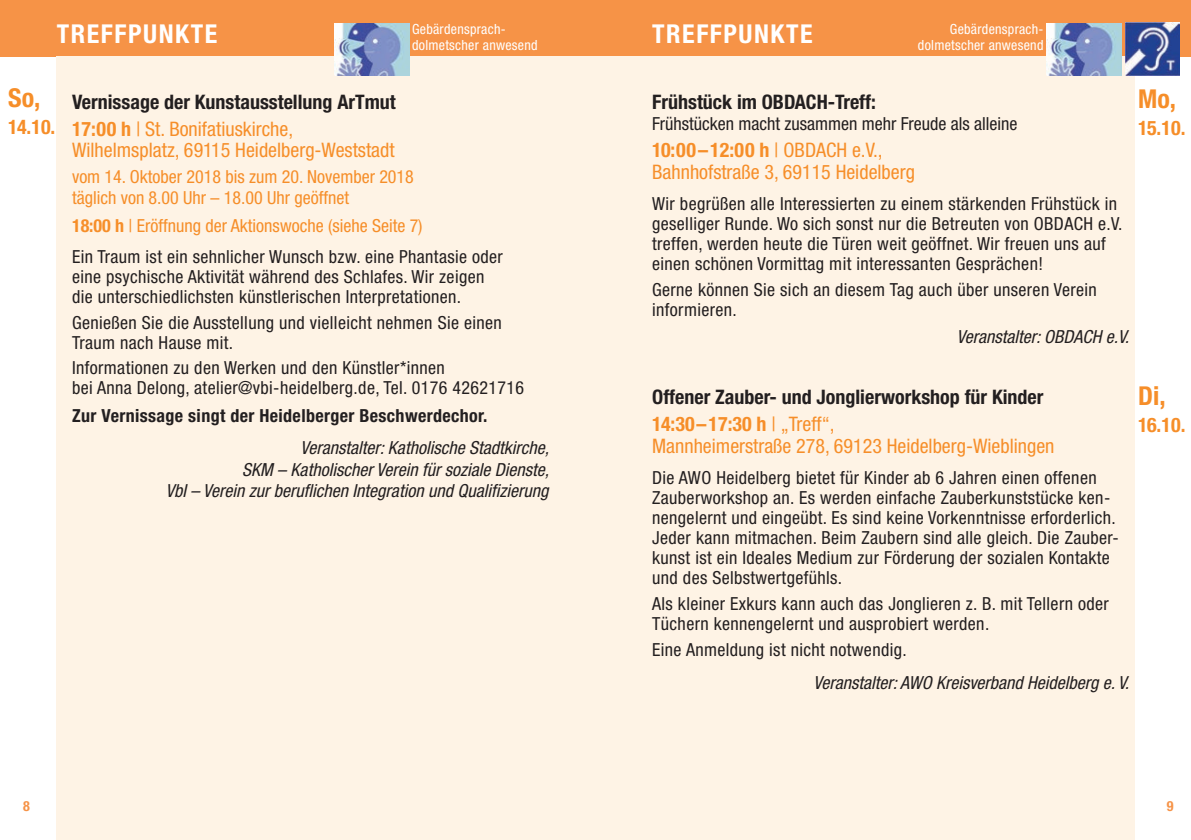
<style>
.page{position:relative;width:1191px;height:840px;background:#fff}
.page>*{position:absolute;margin:0;border:0;box-sizing:border-box;transform-origin:0 0}
.t1{font:700 condensed 26px "Helvetica Neue";letter-spacing:.06em;color:#fff}
.t2{font:700 condensed 26px "Helvetica Neue";color:#f68e29}
.t3{font:700 condensed 20px/27.2px "Helvetica Neue";color:#231f20}
.t4{font:condensed 20px/21.4px "Helvetica Neue";color:#f68e29}
.t5{font:700 condensed 20px "Helvetica Neue";letter-spacing:-.02em;color:#f68e29}
.t6{font:condensed 18px/20px "Helvetica Neue";letter-spacing:.02em;color:#231f20}
.t7{font:italic condensed 18px/21.4px "Helvetica Neue";color:#231f20;text-align:right}
.t8{font:condensed 18px/21.4px "Helvetica Neue";color:#f68e29}
.t9{font:700 condensed 18px "Helvetica Neue";letter-spacing:.02em;color:#231f20}
.t10{font:condensed 18px "Helvetica Neue";color:#231f20}
.t11{font:condensed 14px/16px "Helvetica Neue";letter-spacing:.02em;color:#fff}
.t12{font:700 condensed 14px "Helvetica Neue";color:#f69347}
.s1{color:#f68e29}
.s2{font-weight:400;color:#f68e29}
.s3{font-weight:700;color:#f68e29}
.s4{font-weight:700}
</style>
<div class="page">
<div style="left:0;top:0;width:607px;height:57px;background:#f69347"></div>
<div style="left:57px;top:57px;width:550px;height:782px;background:#fef3e5"></div>
<img style="left:334px;top:23px;width:75px;height:53px">
<div style="left:584px;top:0;width:607px;height:57px;background:#f69347"></div>
<div style="left:584px;top:57px;width:550px;height:782px;background:#fef3e5"></div>
<img style="left:1125px;top:22px;width:54px;height:53px">
<img style="left:1047px;top:23px;width:74px;height:53px">
<h1 class="t1" style="left:57px;top:18px;width:162px">TREFFPUNKTE</h1>
<p class="t11" style="left:412px;top:21px;width:127px">Gebärdensprach&shy;dolmetscher anwesend</p>
<h1 class="t1" style="left:652px;top:18px;width:162px">TREFFPUNKTE</h1>
<p class="t11" style="left:918px;top:21px;width:127px;text-align:right">Gebärdensprach&shy;dolmetscher anwesend</p>
<h1 class="t2" style="left:8px;top:82px;width:34px">So,</h1>
<p class="t5" style="left:8px;top:115px;width:49px">14.10.</p>
<p class="t3" style="left:72px;top:88px;width:325px">Vernissage der Kunstausstellung ArTmut<br><span class="s1">17:00 h</span> <span class="s2">| St. Bonifatiuskirche,</span></p>
<p class="t4" style="left:72px;top:139px;width:324px">Wilhelmsplatz, 69115 Heidelberg-Weststadt</p>
<p class="t8" style="left:72px;top:166px;width:343px">vom 14. Oktober 2018 bis zum 20. November 2018 täglich von 8.00 Uhr – 18.00 Uhr geöffnet</p>
<p class="t6" style="left:72px;top:209px;width:432px;line-height:31.4px"><span class="s3">18:00 h</span> <span class="s1">| Eröffnung der Aktionswoche (siehe Seite 7)<br></span>Ein Traum ist ein sehnlicher Wunsch bzw. eine Phantasie oder</p>
<p class="t6" style="left:72px;top:266px;width:414px">eine psychische Aktivität während des Schlafes. Wir zeigen die unterschiedlichsten künstlerischen Interpretationen.</p>
<p class="t6" style="left:72px;top:312px;width:431px">Genießen Sie die Ausstellung und vielleicht nehmen Sie einen<br>Traum nach Hause mit.</p>
<p class="t6" style="left:72px;top:358px;width:454px">Informationen zu den Werken und den Künstler*innen<br>bei Anna Delong, atelier@vbi-heidelberg.de, Tel. 0176 42621716</p>
<p class="t9" style="left:72px;top:404px;width:417px">Zur Vernissage singt der Heidelberger Beschwerdechor.</p>
<p class="t7" style="left:166px;top:437px;width:385px">Veranstalter: Katholische Stadtkirche,<br>SKM – Katholischer Verein für soziale Dienste,<br>VbI – Verein zur beruflichen Integration und Qualifizierung</p>
<p class="t3" style="left:652px;top:88px;width:225px">Frühstück im OBDACH-Treff:</p>
<p class="t10" style="left:652px;top:113px;width:367px">Frühstücken macht zusammen mehr Freude als alleine</p>
<p class="t4" style="left:652px;top:139px;width:264px"><span class="s4">10:00–12:00 h</span> | OBDACH e.V.,<br>Bahnhofstraße 3, 69115 Heidelberg</p>
<p class="t6" style="left:652px;top:193px;width:472px">Wir begrüßen alle Interessierten zu einem stärkenden Frühstück in geselliger Runde. Wo sich sonst nur die Betreuten von OBDACH e.V. treffen, werden heute die Türen weit geöffnet. Wir freuen uns auf einen schönen Vormittag mit interessanten Gesprächen!</p>
<p class="t6" style="left:652px;top:279px;width:446px">Gerne können Sie sich an diesem Tag auch über unseren Verein informieren.</p>
<p class="t7" style="left:957px;top:325px;width:174px">Veranstalter: OBDACH e.V.</p>
<h1 class="t2" style="left:1138px;top:83px;width:39px">Mo,</h1>
<p class="t5" style="left:1138px;top:116px;width:49px">15.10.</p>
<p class="t3" style="left:652px;top:383px;width:393px">Offener Zauber- und Jonglierworkshop für Kinder<br><span class="s1">14:30–17:30 h</span> <span class="s2">| „Treff“,</span></p>
<p class="t4" style="left:652px;top:434px;width:404px">Mannheimerstraße 278, 69123 Heidelberg-Wieblingen</p>
<p class="t6" style="left:652px;top:467px;width:468px">Die AWO Heidelberg bietet für Kinder ab 6 Jahren einen offenen Zauberworkshop an. Es werden einfache Zauberkunststücke ken&shy;nengelernt und eingeübt. Es sind keine Vorkenntnisse erforderlich.<br>Jeder kann mitmachen. Beim Zaubern sind alle gleich. Die Zauber&shy;kunst ist ein Ideales Medium zur Förderung der sozialen Kontakte und des Selbstwertgefühls.</p>
<p class="t6" style="left:652px;top:593px;width:458px">Als kleiner Exkurs kann auch das Jonglieren z. B. mit Tellern oder<br>Tüchern kennengelernt und ausprobiert werden.</p>
<p class="t6" style="left:652px;top:639px;width:256px">Eine Anmeldung ist nicht notwendig.</p>
<p class="t7" style="left:813px;top:671px;width:317px">Veranstalter: AWO Kreisverband Heidelberg e. V.</p>
<h1 class="t2" style="left:1138px;top:380px;width:29px">Di,</h1>
<p class="t5" style="left:1138px;top:413px;width:49px">16.10.</p>
<p class="t12" style="left:23px;top:797px;width:8px">8</p>
<p class="t12" style="left:1166px;top:797px;width:8px">9</p>
</div>
